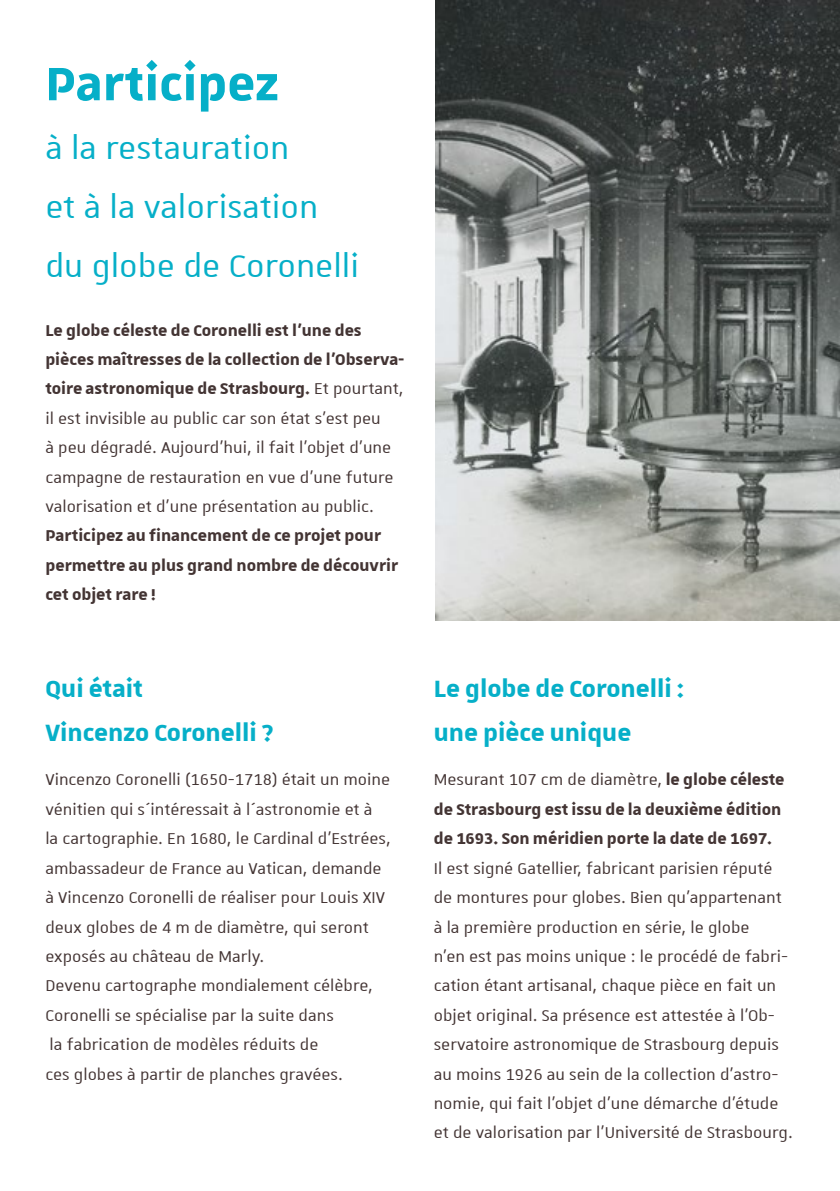
<style>
.page{position:relative;width:840px;height:1191px;background:#fff}
.page>*{position:absolute;margin:0;border:0;box-sizing:border-box;transform-origin:0 0}
.t1{font:700 63px "Unistra A";color:#06afc8}
.t2{font:42px/58.8px "Unistra A";color:#06afc8}
.t3{font:700 31.6px/44.2px "Unistra A";color:#06afc8}
.t4{font:21px/29.4px "Unistra A";color:#433433}
.t5{font:700 21px/29.4px "Unistra A";color:#433433}
.s1{font-weight:700}
.s2{font-style:inherit}
.s3{font-weight:400}
</style>
<div class="page">
<img style="left:435px;top:0;width:404px;height:620px">
<h1 class="t1" style="left:45px;top:48px;width:236px">Participez</h1>
<h2 class="t2" style="left:45px;top:117px;width:315px">à la restauration<br>et à la valorisation du globe de Coronelli</h2>
<p class="t4" style="left:45px;top:315px;width:360px"><span class="s1">Le globe céleste de Coronelli est l’une des pièces maîtresses de la collection de l’Observa&shy;toire astronomique de Strasbourg.</span> Et pourtant, il est invisible au public car son état s’est peu<br>à peu dégradé. Aujourd’hui, il fait l’objet d’une campagne de restauration en vue d’une future valorisation et d’une présentation au public.</p>
<p class="t5" style="left:45px;top:520px;width:354px">Participez au financement de ce projet pour permettre au plus grand nombre de découvrir cet objet rare !</p>
<h3 class="t3" style="left:45px;top:665px;width:230px">Qui était<br>Vincenzo Coronelli ?</h3>
<p class="t4" style="left:45px;top:764px;width:347px">Vincenzo Coronelli (1650-1718) était un moine vénitien qui s´intéressait à l´astronomie et à<br>la cartographie. En 1680, le Cardinal d’Estrées, ambassadeur de France au Vatican, demande à Vincenzo Coronelli de réaliser pour Louis <span class="s2">XIV </span>deux globes de 4 m de diamètre, qui seront exposés au château de Marly.<br>Devenu cartographe mondialement célèbre, Coronelli se spécialise par la suite dans<br>la fabrication de modèles réduits de<br>ces globes à partir de planches gravées.</p>
<h3 class="t3" style="left:433px;top:665px;width:252px">Le globe de Coronelli : une pièce unique</h3>
<p class="t5" style="left:433px;top:764px;width:352px"><span class="s3">Mesurant 107 cm de diamètre,</span> le globe céleste de Strasbourg est issu de la deuxième édition de 1693. Son méridien porte la date de 1697.</p>
<p class="t4" style="left:433px;top:852px;width:360px">Il est signé Gatellier, fabricant parisien réputé de montures pour globes. Bien qu’appartenant à la première production en série, le globe<br>n’en est pas moins unique : le procédé de fabri&shy;cation étant artisanal, chaque pièce en fait un objet original. Sa présence est attestée à l’Ob&shy;servatoire astronomique de Strasbourg depuis au moins 1926 au sein de la collection d’astro&shy;nomie, qui fait l’objet d’une démarche d’étude et de valorisation par l’Université de Strasbourg.</p>
</div>
